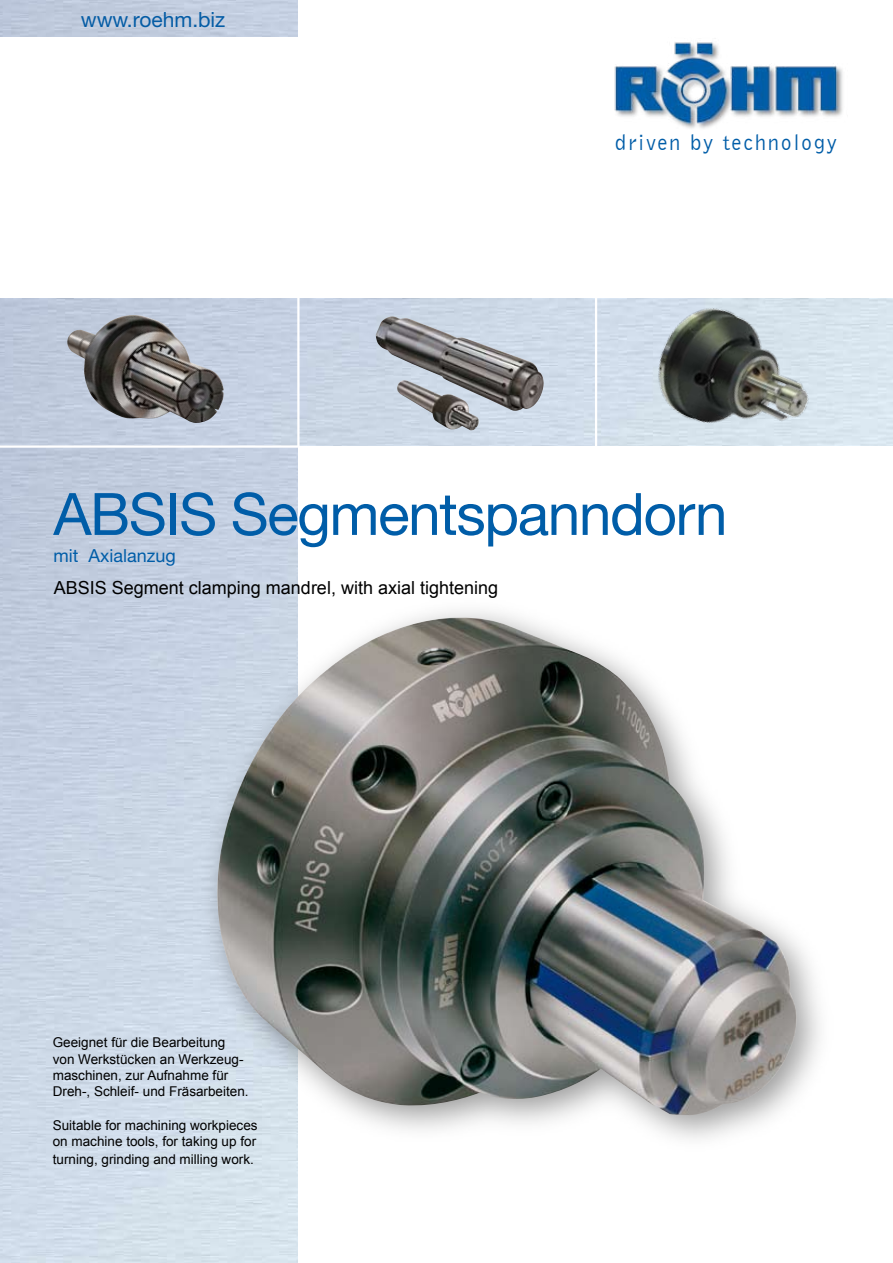
<style>
.page{position:relative;width:893px;height:1263px;background:#fff}
.page>*{position:absolute;margin:0;border:0;box-sizing:border-box;transform-origin:0 0}
.t1{font:58.5px "Helvetica Neue CE";letter-spacing:-.025em;color:#005da8}
.t2{font:22.65px "Bell Gothic BT";letter-spacing:.07em;color:#005da8}
.t3{font:21px "Helvetica Neue CE";color:#045ca5}
.t4{font:18px "Arial";color:#000}
.t5{font:18px "Helvetica Neue CE";color:#005da8}
.t6{font:13.5px/16.2px "Arial";color:#000}
</style>
<div class="page">
<img style="left:614px;top:42px;width:229px;height:87px">
<div style="left:191px;top:594px;width:647px;height:563px;background:#000;opacity:.4"></div>
<img style="left:214px;top:613px;width:584px;height:502px">
<img style="left:376px;top:316px;width:168px;height:114px">
<img style="left:65px;top:314px;width:159px;height:110px">
<img style="left:622px;top:298px;width:225px;height:148px">
<h3 class="t3" style="left:81px;top:7px;width:146px">www.roehm.biz</h3>
<h2 class="t2" style="left:615px;top:129px;width:223px">driven by technology</h2>
<h1 class="t1" style="left:54px;top:479px;width:675px">ABSIS Segmentspanndorn</h1>
<h3 class="t5" style="left:54px;top:545px;width:124px">mit Axialanzug</h3>
<h3 class="t4" style="left:54px;top:575px;width:446px">ABSIS Segment clamping mandrel, with axial tightening</h3>
<p class="t6" style="left:53px;top:1035px;width:197px">Geeignet für die Bearbeitung von Werkstücken an Werkzeug&shy;maschinen, zur Aufnahme für<br>Dreh-, Schleif- und Fräsarbeiten.</p>
<p class="t6" style="left:53px;top:1117px;width:206px">Suitable for machining workpieces on machine tools, for taking up for</p>
<p class="t6" style="left:53px;top:1152px;width:203px">turning, grinding and milling work.</p>
</div>
